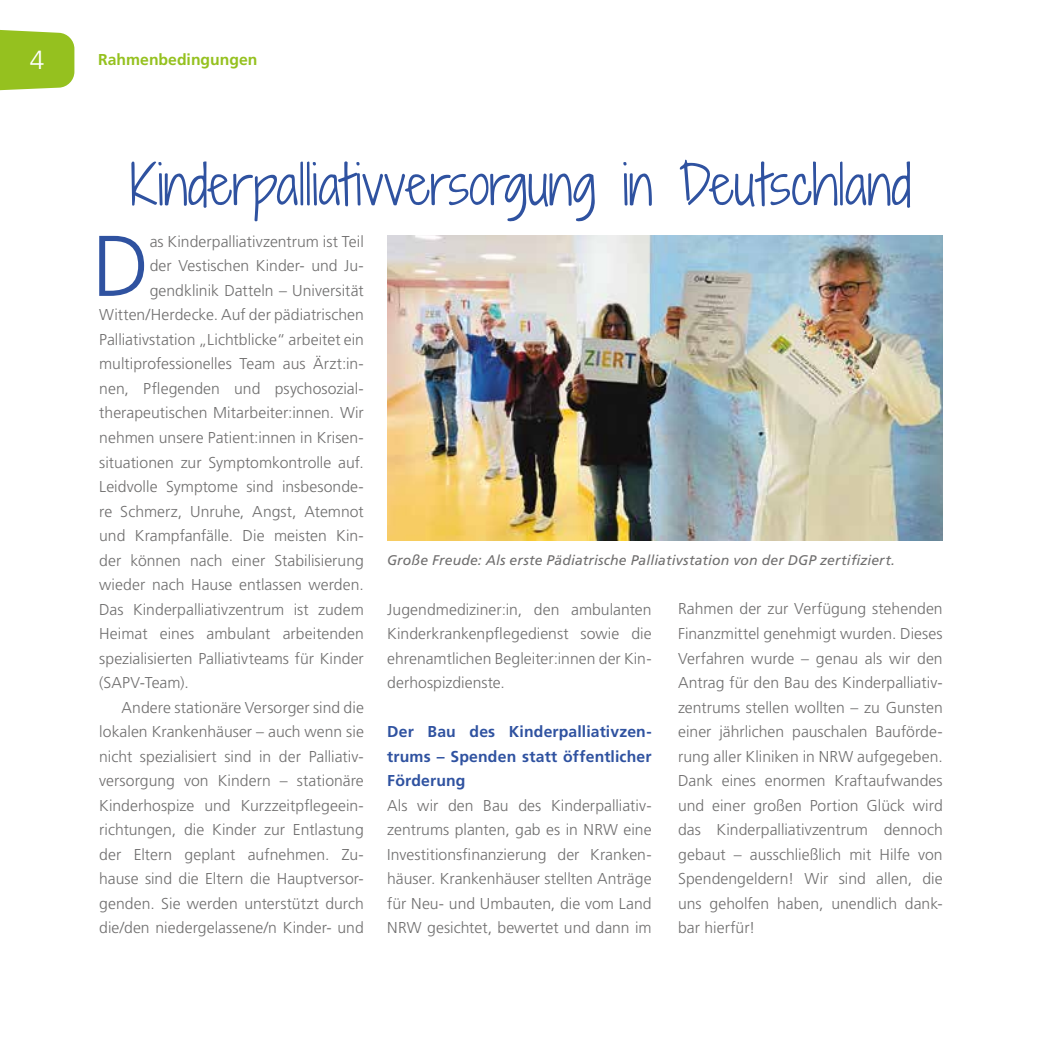
<style>
.page{position:relative;width:1042px;height:1042px;background:#fff}
.page>*{position:absolute;margin:0;border:0;box-sizing:border-box;transform-origin:0 0}
.t1{font:300 85.92px "Frutiger LT Std";color:#2f52a0}
.t2{font:300 52.5px "Shadows Into";color:#2f52a0}
.t3{font:300 26.25px "Frutiger LT Std";color:#fff}
.t4{font:300 15.75px/24.5px "Frutiger LT Std";letter-spacing:.005em;color:#706f6f;text-align:justify}
.t5{font:700 15.75px/24.5px "Frutiger LT Std";letter-spacing:.01em;color:#2f52a0;text-align:justify}
.t6{font:700 15.75px "Frutiger LT Std";color:#95c11f}
.t7{font:italic 14px "Frutiger LT Std";letter-spacing:.015em;color:#706f6f}
</style>
<div class="page">
<img style="left:387px;top:235px;width:556px;height:306px">
<svg style="left:0;top:30px;width:74px;height:61px"></svg>
<h3 class="t3" style="left:30px;top:47px;width:16px">4</h3>
<p class="t6" style="left:98px;top:53px;width:161px">Rahmenbedingungen</p>
<h2 class="t2" style="left:130px;top:160px;width:782px">Kinderpalliativversorgung in Deutschland</h2>
<h1 class="t1" style="left:92px;top:223px;width:59px">D</h1>
<p class="t4" style="left:150px;top:230px;width:216px">as Kinderpalliativzentrum ist Teil</p>
<p class="t4" style="left:150px;top:254px;width:216px">der Vestischen Kinder- und Ju-</p>
<p class="t4" style="left:150px;top:279px;width:216px">gendklinik Datteln – Universität</p>
<p class="t4" style="left:99px;top:303px;width:266px">Witten/Herdecke. Auf der pädiatrischen</p>
<p class="t4" style="left:99px;top:328px;width:266px">Palliativstation „Lichtblicke“ arbeitet ein</p>
<p class="t4" style="left:99px;top:352px;width:266px">multiprofessionelles Team aus Ärzt:in-</p>
<p class="t4" style="left:99px;top:377px;width:266px">nen, Pflegenden und psychosozial-</p>
<p class="t4" style="left:99px;top:401px;width:266px">therapeutischen Mitarbeiter:innen. Wir</p>
<p class="t4" style="left:99px;top:426px;width:266px">nehmen unsere Patient:innen in Krisen-</p>
<p class="t4" style="left:99px;top:450px;width:266px">situationen zur Symptomkontrolle auf.</p>
<p class="t4" style="left:99px;top:475px;width:266px">Leidvolle Symptome sind insbesonde-</p>
<p class="t4" style="left:99px;top:499px;width:266px">re Schmerz, Unruhe, Angst, Atemnot</p>
<p class="t4" style="left:99px;top:524px;width:266px">und Krampfanfälle. Die meisten Kin-</p>
<p class="t4" style="left:99px;top:548px;width:266px">der können nach einer Stabilisierung</p>
<p class="t4" style="left:99px;top:573px;width:266px">wieder nach Hause entlassen werden.</p>
<p class="t4" style="left:99px;top:597px;width:266px">Das Kinderpalliativzentrum ist zudem</p>
<p class="t4" style="left:99px;top:622px;width:266px">Heimat eines ambulant arbeitenden</p>
<p class="t4" style="left:99px;top:646px;width:266px">spezialisierten Palliativteams für Kinder</p>
<p class="t4" style="left:99px;top:671px;width:91px">(SAPV-Team).</p>
<p class="t4" style="left:122px;top:695px;width:244px">Andere stationäre Versorger sind die</p>
<p class="t4" style="left:99px;top:720px;width:266px">lokalen Krankenhäuser – auch wenn sie</p>
<p class="t4" style="left:99px;top:744px;width:266px">nicht spezialisiert sind in der Palliativ-</p>
<p class="t4" style="left:99px;top:769px;width:266px">versorgung von Kindern – stationäre</p>
<p class="t4" style="left:99px;top:793px;width:266px">Kinderhospize und Kurzzeitpflegeein-</p>
<p class="t4" style="left:99px;top:818px;width:266px">richtungen, die Kinder zur Entlastung</p>
<p class="t4" style="left:99px;top:842px;width:266px">der Eltern geplant aufnehmen. Zu-</p>
<p class="t4" style="left:99px;top:867px;width:266px">hause sind die Eltern die Hauptversor-</p>
<p class="t4" style="left:99px;top:891px;width:266px">genden. Sie werden unterstützt durch</p>
<p class="t4" style="left:99px;top:916px;width:266px">die/den niedergelassene/n Kinder- und</p>
<p class="t7" style="left:387px;top:554px;width:509px">Große Freude: Als erste Pädiatrische Palliativstation von der DGP zertifiziert.</p>
<p class="t4" style="left:387px;top:597px;width:266px">Jugendmediziner:in, den ambulanten Kinderkrankenpflegedienst sowie die ehrenamtlichen Begleiter:innen der Kin&shy;derhospizdienste.</p>
<p class="t5" style="left:387px;top:720px;width:266px">Der Bau des Kinderpalliativzen&shy;trums – Spenden statt öffentlicher Förderung</p>
<p class="t4" style="left:387px;top:793px;width:266px">Als wir den Bau des Kinderpalliativ&shy;zentrums planten, gab es in NRW eine Investitionsfinanzierung der Kranken&shy;häuser. Krankenhäuser stellten Anträge für Neu- und Umbauten, die vom Land NRW gesichtet, bewertet und dann im</p>
<p class="t4" style="left:678px;top:597px;width:266px">Rahmen der zur Verfügung stehenden Finanzmittel genehmigt wurden. Dieses Verfahren wurde – genau als wir den Antrag für den Bau des Kinderpalliativ&shy;zentrums stellen wollten – zu Gunsten einer jährlichen pauschalen Bauförde&shy;rung aller Kliniken in NRW aufgegeben.<br>Dank eines enormen Kraftaufwandes und einer großen Portion Glück wird das Kinderpalliativzentrum dennoch gebaut – ausschließlich mit Hilfe von Spendengeldern! Wir sind allen, die uns geholfen haben, unendlich dank&shy;bar hierfür!</p>
</div>
